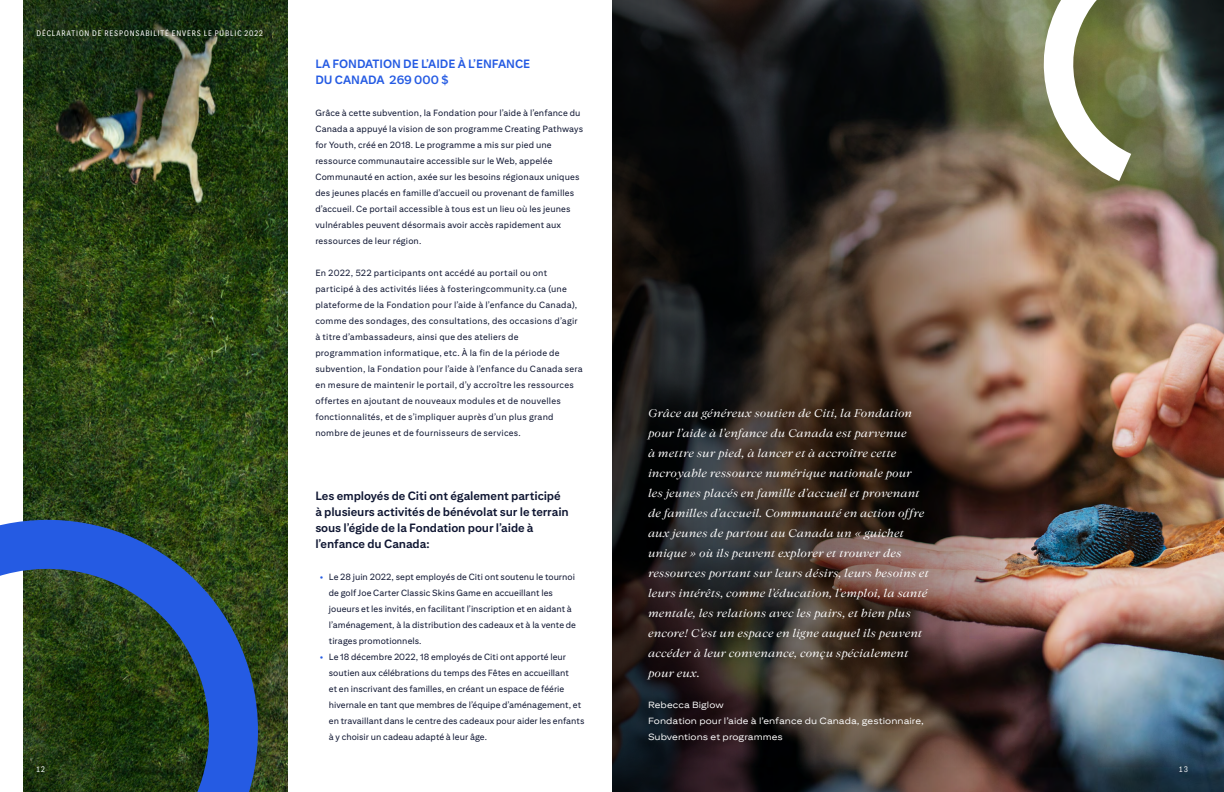
<style>
.page{position:relative;width:1224px;height:792px;background:#fff}
.page>*{position:absolute;margin:0;border:0;box-sizing:border-box;transform-origin:0 0}
.Subheads{font:700 12px/16px "Citi Sans Text";letter-spacing:-.01em;color:#0f1632}
.Titles{font:700 12px/16px "Citi Sans Text";letter-spacing:-.005em;color:#255be3}
.t1{font:italic 11px/20px "Citi Serif Display";letter-spacing:.005em;color:#fff}
.Paragraph{font:9px/16px "Citi Sans Text";letter-spacing:.015em;color:#0f1632}
.Paragraph-2{font:9px/16px "Citi Sans Display";letter-spacing:.01em;color:#fff}
.t2{font:condensed 8px "Citi Sans";letter-spacing:.11em;color:#fff}
.t3{font:condensed 8px "Citi Sans Table";color:#fff}
.s1{color:#255be3}
</style>
<div class="page">
<img style="left:1064px;top:181px;width:160px;height:611px">
<img style="left:23px;top:0;width:265px;height:792px">
<img style="left:612px;top:0;width:452px;height:792px">
<svg style="left:1026px;top:0;width:198px;height:181px"></svg>
<svg style="left:0;top:493px;width:284px;height:299px;background:#365353"></svg>
<p class="t2" style="left:37px;top:29px;width:228px">DÉCLARATION DE RESPONSABILITÉ ENVERS LE PUBLIC 2022</p>
<p class="Titles" style="left:315px;top:56px;width:216px">LA FONDATION DE L’AIDE À L’ENFANCE<br>DU CANADA 269 000 $</p>
<p class="Paragraph" style="left:315px;top:105px;width:269px">Grâce à cette subvention, la Fondation pour l’aide à l’enfance du Canada a appuyé la vision de son programme Creating Pathways for Youth, créé en 2018. Le programme a mis sur pied une ressource communautaire accessible sur le Web, appelée Communauté en action, axée sur les besoins régionaux uniques des jeunes placés en famille d’accueil ou provenant de familles d’accueil. Ce portail accessible à tous est un lieu où les jeunes vulnérables peuvent désormais avoir accès rapidement aux ressources de leur région.</p>
<p class="Paragraph" style="left:315px;top:265px;width:269px">En 2022, 522 participants ont accédé au portail ou ont participé à des activités liées à fosteringcommunity.ca (une plateforme de la Fondation pour l’aide à l’enfance du Canada), comme des sondages, des consultations, des occasions d’agir à titre d’ambassadeurs, ainsi que des ateliers de programmation informatique, etc. À la fin de la période de subvention, la Fondation pour l’aide à l’enfance du Canada sera en mesure de maintenir le portail, d’y accroître les ressources offertes en ajoutant de nouveaux modules et de nouvelles fonctionnalités, et de s’impliquer auprès d’un plus grand nombre de jeunes et de fournisseurs de services.</p>
<p class="Subheads" style="left:315px;top:488px;width:255px">Les employés de Citi ont également participé à plusieurs activités de bénévolat sur le terrain sous l’égide de la Fondation pour l’aide à l’enfance du Canada:</p>
<p class="Paragraph" style="left:329px;top:569px;width:249px;text-indent:-9px"><span class="s1">•</span> Le 28 juin 2022, sept employés de Citi ont soutenu le tournoi de golf Joe Carter Classic Skins Game en accueillant les joueurs et les invités, en facilitant l’inscription et en aidant à l’aménagement, à la distribution des cadeaux et à la vente de tirages promotionnels.</p>
<p class="Paragraph" style="left:329px;top:649px;width:257px;text-indent:-9px"><span class="s1">•</span> Le 18 décembre 2022, 18 employés de Citi ont apporté leur soutien aux célébrations du temps des Fêtes en accueillant<br>et en inscrivant des familles, en créant un espace de féérie hivernale en tant que membres de l’équipe d’aménagement, et en travaillant dans le centre des cadeaux pour aider les enfants à y choisir un cadeau adapté à leur âge.</p>
<p class="t1" style="left:648px;top:403px;width:282px">Grâce au généreux soutien de Citi, la Fondation pour l’aide à l’enfance du Canada est parvenue<br>à mettre sur pied, à lancer et à accroître cette incroyable ressource numérique nationale pour les jeunes placés en famille d’accueil et provenant de familles d’accueil. Communauté en action offre aux jeunes de partout au Canada un « guichet unique » où ils peuvent explorer et trouver des ressources portant sur leurs désirs, leurs besoins et leurs intérêts, comme l’éducation, l’emploi, la santé mentale, les relations avec les pairs, et bien plus encore! C’est un espace en ligne auquel ils peuvent accéder à leur convenance, conçu spécialement pour eux.</p>
<p class="Paragraph-2" style="left:648px;top:697px;width:277px">Rebecca Biglow<br>Fondation pour l’aide à l’enfance du Canada, gestionnaire,<br>Subventions et programmes</p>
<p class="t3" style="left:36px;top:765px;width:11px">12</p>
<p class="t3" style="left:1179px;top:765px;width:11px">13</p>
</div>
